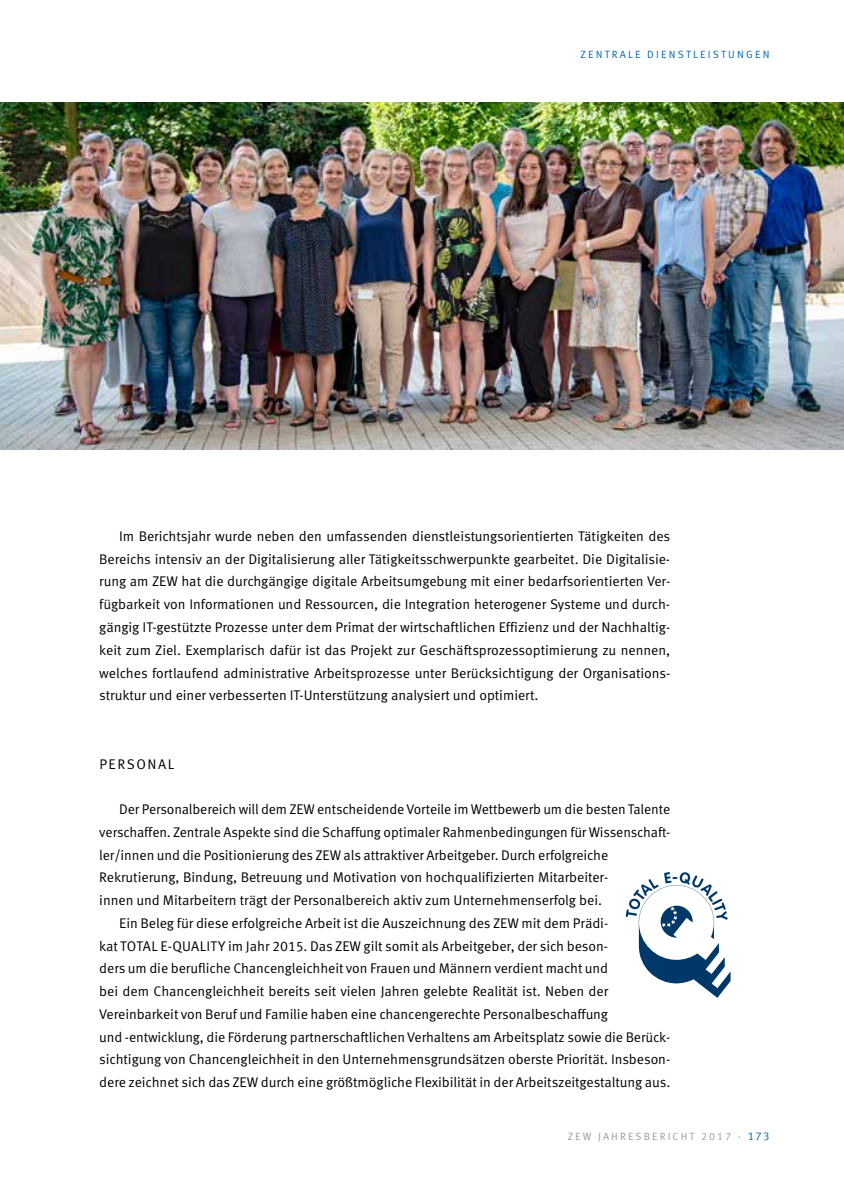
<style>
.page{position:relative;width:844px;height:1191px;background:#fff}
.page>*{position:absolute;margin:0;border:0;box-sizing:border-box;transform-origin:0 0}
.t1{font:14px/22.8px "Meta Pro";letter-spacing:-.005em;color:#000;text-align:justify}
.t2{font:14px "Meta Pro";letter-spacing:.11em;color:#000}
.t3{font:10.5px "Meta Pro";letter-spacing:.2em;color:#9c9c9d}
.t4{font:10.5px "Meta Pro";letter-spacing:.21em;color:#0068b4}
.s1{font-size:11.38px;color:#0068b4}
</style>
<div class="page">
<img style="left:0;top:103px;width:843px;height:347px">
<svg style="left:625px;top:872px;width:105px;height:126px"></svg>
<p class="t4" style="left:580px;top:47px;width:190px">ZENTRALE DIENSTLEISTUNGEN</p>
<p class="t1" style="left:99px;top:525px;width:572px;text-indent:20px">Im Berichtsjahr wurde neben den umfassenden dienstleistungsorientierten Tätigkeiten des Bereichs intensiv an der Digitalisierung aller Tätigkeitsschwerpunkte gearbeitet. Die Digitalisie&shy;rung am ZEW hat die durchgängige digitale Arbeitsumgebung mit einer bedarfsorientierten Ver&shy;fügbarkeit von Informationen und Ressourcen, die Integration heterogener Systeme und durch&shy;gängig IT-gestützte Prozesse unter dem Primat der wirtschaftlichen Effizienz und der Nachhaltig&shy;keit zum Ziel. Exemplarisch dafür ist das Projekt zur Geschäftsprozessoptimierung zu nennen, welches fortlaufend administrative Arbeitsprozesse unter Berücksichtigung der Organisations&shy;struktur und einer verbesserten IT-Unterstützung analysiert und optimiert.</p>
<p class="t2" style="left:99px;top:755px;width:76px">PERSONAL</p>
<p class="t1" style="left:119px;top:798px;width:552px">Der Personalbereich will dem ZEW entscheidende Vorteile im Wettbewerb um die besten Talente</p>
<p class="t1" style="left:99px;top:821px;width:572px">verschaffen. Zentrale Aspekte sind die Schaffung optimaler Rahmenbedingungen für Wissenschaft-</p>
<p class="t1" style="left:99px;top:843px;width:510px">ler/innen und die Positionierung des ZEW als attraktiver Arbeitgeber. Durch erfolgreiche</p>
<p class="t1" style="left:99px;top:866px;width:508px">Rekrutierung, Bindung, Betreuung und Motivation von hochqualifizierten Mitarbeiter-</p>
<p class="t1" style="left:99px;top:889px;width:504px">innen und Mitarbeitern trägt der Personalbereich aktiv zum Unternehmenserfolg bei.</p>
<p class="t1" style="left:119px;top:912px;width:490px">Ein Beleg für diese erfolgreiche Arbeit ist die Auszeichnung des ZEW mit dem Prädi-</p>
<p class="t1" style="left:99px;top:934px;width:510px">kat TOTAL E-QUALITY im Jahr 2015. Das ZEW gilt somit als Arbeitgeber, der sich beson-</p>
<p class="t1" style="left:99px;top:957px;width:510px">ders um die berufliche Chancengleichheit von Frauen und Männern verdient macht und</p>
<p class="t1" style="left:99px;top:980px;width:510px">bei dem Chancengleichheit bereits seit vielen Jahren gelebte Realität ist. Neben der</p>
<p class="t1" style="left:99px;top:1003px;width:510px">Vereinbarkeit von Beruf und Familie haben eine chancengerechte Personalbeschaffung</p>
<p class="t1" style="left:99px;top:1025px;width:572px">und -entwicklung, die Förderung partnerschaftlichen Verhaltens am Arbeitsplatz sowie die Berück-</p>
<p class="t1" style="left:99px;top:1048px;width:572px">sichtigung von Chancengleichheit in den Unternehmensgrundsätzen oberste Priorität. Insbeson-</p>
<p class="t1" style="left:99px;top:1071px;width:572px">dere zeichnet sich das ZEW durch eine größtmögliche Flexibilität in der Arbeitszeitgestaltung aus.</p>
<p class="t3" style="left:567px;top:1129px;width:203px">ZEW JAHRESBERICHT 2017 · <span class="s1">173</span></p>
</div>
